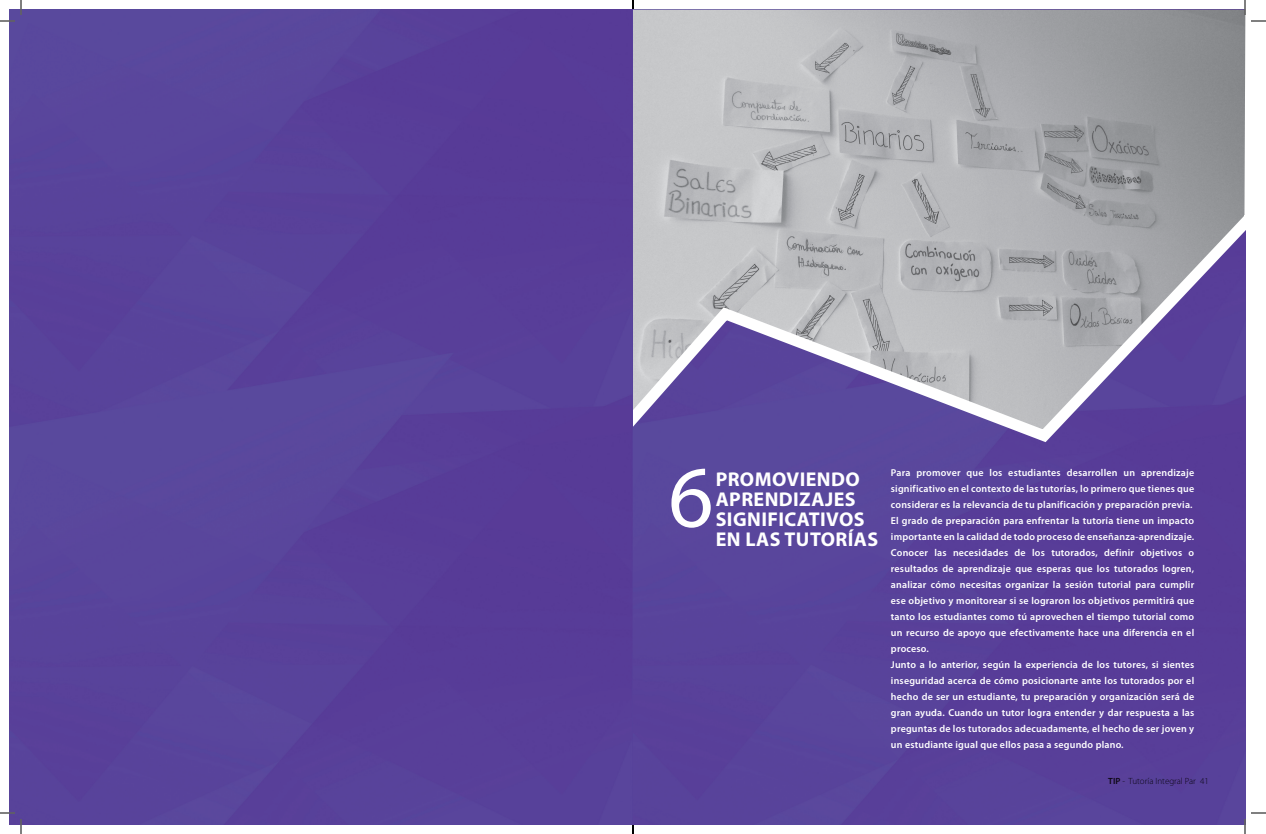
<style>
.page{position:relative;width:1266px;height:834px;background:#fff}
.page>*{position:absolute;margin:0;border:0;box-sizing:border-box;transform-origin:0 0}
.t1{font:88px "Myriad Pro";color:#fff}
.t2{font:700 20px/20px "Myriad Pro";letter-spacing:.02em;color:#fff}
.t3{font:600 10px/16px "Myriad Pro";letter-spacing:.02em;color:#fff}
.t4{font:300 9px "Myriad Pro";color:#231f20}
.s1{font-weight:600}
</style>
<div class="page">
<div style="left:633px;top:462px;width:613px;height:362px;background:#58419a"></div>
<svg style="left:633px;top:10px;width:613px;height:452px;background:#9f9cb1"></svg>
<div style="left:10px;top:10px;width:623px;height:814px;background:#58419a"></div>
<svg style="left:0;top:0;width:22px;height:22px"></svg>
<svg style="left:0;top:812px;width:22px;height:22px"></svg>
<svg style="left:1244px;top:0;width:22px;height:22px"></svg>
<svg style="left:1244px;top:812px;width:22px;height:22px"></svg>
<svg style="left:632px;top:0;width:2px;height:9px"></svg>
<svg style="left:632px;top:825px;width:2px;height:9px"></svg>
<h1 class="t1" style="left:668px;top:449px;width:47px">6</h1>
<h2 class="t2" style="left:716px;top:469px;width:150px">PROMOVIENDO<br>APRENDIZAJES<br>SIGNIFICATIVOS</h2>
<h2 class="t2" style="left:716px;top:529px;width:164px">EN LAS TUTORÍAS</h2>
<p class="t3" style="left:891px;top:465px;width:305px">Para promover que los estudiantes desarrollen un aprendizaje significativo en el contexto de las tutorías, lo primero que tienes que considerar es la relevancia de tu planificación y preparación previa.<br>El grado de preparación para enfrentar la tutoría tiene un impacto importante en la calidad de todo proceso de enseñanza-aprendizaje.<br>Conocer las necesidades de los tutorados, definir objetivos o resultados de aprendizaje que esperas que los tutorados logren, analizar cómo necesitas organizar la sesión tutorial para cumplir ese objetivo y monitorear si se lograron los objetivos permitirá que tanto los estudiantes como tú aprovechen el tiempo tutorial como un recurso de apoyo que efectivamente hace una diferencia en el proceso.<br>Junto a lo anterior, según la experiencia de los tutores, si sientes inseguridad acerca de cómo posicionarte ante los tutorados por el hecho de ser un estudiante, tu preparación y organización será de gran ayuda. Cuando un tutor logra entender y dar respuesta a las preguntas de los tutorados adecuadamente, el hecho de ser joven y un estudiante igual que ellos pasa a segundo plano.</p>
<p class="t4" style="left:1108px;top:776px;width:102px"><span class="s1">TIP</span> - Tutoría Integral Par 41</p>
</div>
